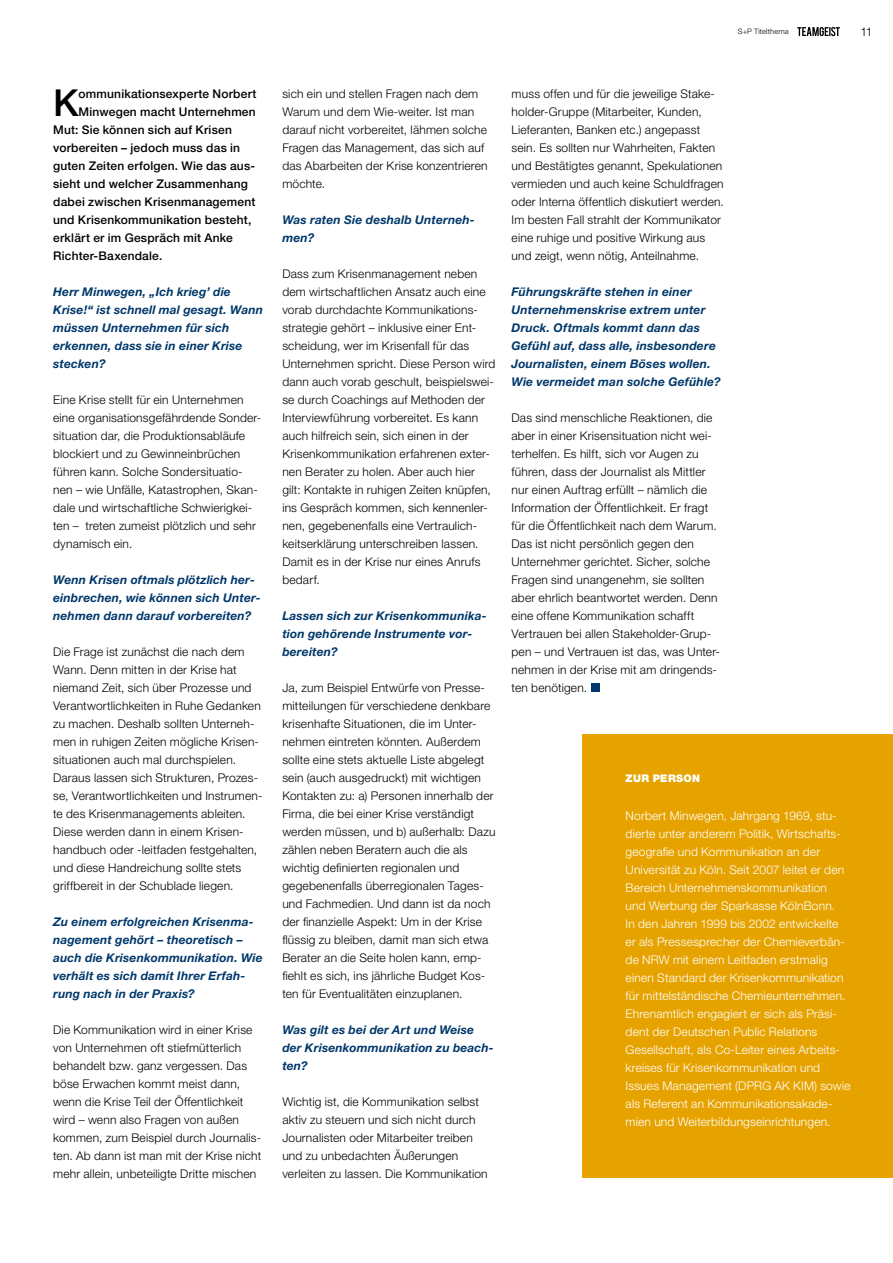
<style>
.page{position:relative;width:893px;height:1263px;background:#fff}
.page>*{position:absolute;margin:0;border:0;box-sizing:border-box;transform-origin:0 0}
.t1{font:500 37.2px "Helvetica Neue LT Std";color:#000}
.t2{font:300 12px/18px "Helvetica Neue LT Std";letter-spacing:.015em;color:#000}
.t3{font:italic 700 12px/18px "Helvetica Neue LT Std";letter-spacing:.015em;color:#00386b}
.t4{font:300 12px/18px "Helvetica Neue LT Std";letter-spacing:.015em;color:#fff}
.t5{font:500 12px "Helvetica Neue LT Std";letter-spacing:.015em;color:#000}
.t6{font:900 10.5px "Helvetica Neue LT Std";color:#fff}
.t7{font:300 7.5px "Helvetica Neue LT Std";letter-spacing:.025em;color:#000}
.s1{font-weight:700;color:#00386b}
</style>
<div class="page">
<div style="left:583px;top:734px;width:310px;height:444px;background:#e6a300"></div>
<svg style="left:797px;top:27px;width:43px;height:9px"></svg>
<p class="t7" style="left:738px;top:27px;width:52px">S+P Titelthema</p>
<p class="t2" style="left:860px;top:23px;width:14px">11</p>
<h1 class="t1" style="left:53px;top:80px;width:27px">K</h1>
<p class="t5" style="left:79px;top:86px;width:179px">ommunikationsexperte Norbert</p>
<p class="t5" style="left:79px;top:104px;width:179px">Minwegen macht Unternehmen</p>
<p class="t5" style="left:53px;top:122px;width:180px">Mut: Sie können sich auf Krisen</p>
<p class="t5" style="left:53px;top:140px;width:189px">vorbereiten – jedoch muss das in</p>
<p class="t5" style="left:53px;top:158px;width:204px">guten Zeiten erfolgen. Wie das aus-</p>
<p class="t5" style="left:53px;top:176px;width:196px">sieht und welcher Zusammenhang</p>
<p class="t5" style="left:53px;top:194px;width:204px">dabei zwischen Krisenmanagement</p>
<p class="t5" style="left:53px;top:212px;width:200px">und Krisenkommunikation besteht,</p>
<p class="t5" style="left:53px;top:230px;width:181px">erklärt er im Gespräch mit Anke</p>
<p class="t5" style="left:53px;top:248px;width:111px">Richter-Baxendale.</p>
<p class="t3" style="left:53px;top:282px;width:211px">Herr Minwegen, „Ich krieg’ die<br>Krise!“ ist schnell mal gesagt. Wann müssen Unternehmen für sich erkennen, dass sie in einer Krise stecken?</p>
<p class="t2" style="left:53px;top:390px;width:210px">Eine Krise stellt für ein Unternehmen eine organisationsgefährdende Sonder&shy;situation dar, die Produktionsabläufe blockiert und zu Gewinneinbrüchen führen kann. Solche Sondersituatio&shy;nen – wie Unfälle, Katastrophen, Skan&shy;dale und wirtschaftliche Schwierigkei&shy;ten – treten zumeist plötzlich und sehr dynamisch ein.</p>
<p class="t3" style="left:53px;top:570px;width:209px">Wenn Krisen oftmals plötzlich her&shy;einbrechen, wie können sich Unter&shy;nehmen dann darauf vorbereiten?</p>
<p class="t2" style="left:53px;top:642px;width:211px">Die Frage ist zunächst die nach dem Wann. Denn mitten in der Krise hat niemand Zeit, sich über Prozesse und Verantwortlichkeiten in Ruhe Gedanken zu machen. Deshalb sollten Unterneh&shy;men in ruhigen Zeiten mögliche Krisen&shy;situationen auch mal durchspielen.<br>Daraus lassen sich Strukturen, Prozes&shy;se, Verantwortlichkeiten und Instrumen&shy;te des Krisenmanagements ableiten.<br>Diese werden dann in einem Krisen&shy;handbuch oder -leitfaden festgehalten, und diese Handreichung sollte stets griffbereit in der Schublade liegen.</p>
<p class="t3" style="left:53px;top:912px;width:211px">Zu einem erfolgreichen Krisenma&shy;nagement gehört – theoretisch – auch die Krisenkommunikation. Wie verhält es sich damit Ihrer Erfah&shy;rung nach in der Praxis?</p>
<p class="t2" style="left:53px;top:1020px;width:210px">Die Kommunikation wird in einer Krise von Unternehmen oft stiefmütterlich behandelt bzw. ganz vergessen. Das böse Erwachen kommt meist dann, wenn die Krise Teil der Öffentlichkeit wird – wenn also Fragen von außen kommen, zum Beispiel durch Journalis&shy;ten. Ab dann ist man mit der Krise nicht mehr allein, unbeteiligte Dritte mischen</p>
<p class="t2" style="left:282px;top:84px;width:207px">sich ein und stellen Fragen nach dem<br>Warum und dem Wie-weiter. Ist man darauf nicht vorbereitet, lähmen solche<br>Fragen das Management, das sich auf das Abarbeiten der Krise konzentrieren möchte.</p>
<p class="t3" style="left:282px;top:210px;width:194px">Was raten Sie deshalb Unterneh&shy;men?</p>
<p class="t2" style="left:282px;top:264px;width:215px">Dass zum Krisenmanagement neben dem wirtschaftlichen Ansatz auch eine vorab durchdachte Kommunikations&shy;strategie gehört – inklusive einer Ent&shy;scheidung, wer im Krisenfall für das Unternehmen spricht. Diese Person wird dann auch vorab geschult, beispielswei&shy;se durch Coachings auf Methoden der Interviewführung vorbereitet. Es kann auch hilfreich sein, sich einen in der Krisenkommunikation erfahrenen exter&shy;nen Berater zu holen. Aber auch hier gilt: Kontakte in ruhigen Zeiten knüpfen, ins Gespräch kommen, sich kennenler&shy;nen, gegebenenfalls eine Vertraulich&shy;keitserklärung unterschreiben lassen.<br>Damit es in der Krise nur eines Anrufs bedarf.</p>
<p class="t3" style="left:282px;top:606px;width:206px">Lassen sich zur Krisenkommunika&shy;tion gehörende Instrumente vor&shy;bereiten?</p>
<p class="t2" style="left:282px;top:678px;width:215px">Ja, zum Beispiel Entwürfe von Presse&shy;mitteilungen für verschiedene denkbare krisenhafte Situationen, die im Unter&shy;nehmen eintreten könnten. Außerdem sollte eine stets aktuelle Liste abgelegt sein (auch ausgedruckt) mit wichtigen Kontakten zu: a) Personen innerhalb der Firma, die bei einer Krise verständigt werden müssen, und b) außerhalb: Dazu zählen neben Beratern auch die als wichtig definierten regionalen und gegebenenfalls überregionalen Tages&shy;und Fachmedien. Und dann ist da noch der finanzielle Aspekt: Um in der Krise flüssig zu bleiben, damit man sich etwa Berater an die Seite holen kann, emp&shy;fiehlt es sich, ins jährliche Budget Kos&shy;ten für Eventualitäten einzuplanen.</p>
<p class="t3" style="left:282px;top:1020px;width:213px">Was gilt es bei der Art und Weise der Krisenkommunikation zu beach&shy;ten?</p>
<p class="t2" style="left:282px;top:1092px;width:207px">Wichtig ist, die Kommunikation selbst aktiv zu steuern und sich nicht durch Journalisten oder Mitarbeiter treiben und zu unbedachten Äußerungen verleiten zu lassen. Die Kommunikation</p>
<p class="t2" style="left:512px;top:84px;width:214px">muss offen und für die jeweilige Stake&shy;holder-Gruppe (Mitarbeiter, Kunden, Lieferanten, Banken etc.) angepasst sein. Es sollten nur Wahrheiten, Fakten und Bestätigtes genannt, Spekulationen vermieden und auch keine Schuldfragen oder Interna öffentlich diskutiert werden.<br>Im besten Fall strahlt der Kommunikator eine ruhige und positive Wirkung aus und zeigt, wenn nötig, Anteilnahme.</p>
<p class="t3" style="left:512px;top:282px;width:211px">Führungskräfte stehen in einer Unternehmenskrise extrem unter Druck. Oftmals kommt dann das Gefühl auf, dass alle, insbesondere Journalisten, einem Böses wollen.<br>Wie vermeidet man solche Gefühle?</p>
<p class="t2" style="left:512px;top:408px;width:210px">Das sind menschliche Reaktionen, die aber in einer Krisensituation nicht wei&shy;terhelfen. Es hilft, sich vor Augen zu führen, dass der Journalist als Mittler nur einen Auftrag erfüllt – nämlich die Information der Öffentlichkeit. Er fragt für die Öffentlichkeit nach dem Warum.<br>Das ist nicht persönlich gegen den Unternehmer gerichtet. Sicher, solche Fragen sind unangenehm, sie sollten aber ehrlich beantwortet werden. Denn eine offene Kommunikation schafft Vertrauen bei allen Stakeholder-Grup&shy;pen – und Vertrauen ist das, was Unter&shy;nehmen in der Krise mit am dringends&shy;ten benötigen.<span class="s1">I</span></p>
<p class="t6" style="left:626px;top:772px;width:36px">ZUR PERS</p>
<p class="t6" style="left:683px;top:772px;width:17px">ON</p>
<p class="t4" style="left:626px;top:807px;width:226px">Norbert Minwegen, Jahrgang 1969, stu&shy;dierte unter anderem Politik, Wirtschafts&shy;geografie und Kommunikation an der Universität zu Köln. Seit 2007 leitet er den Bereich Unternehmenskommunikation<br>und Werbung der Sparkasse KölnBonn.<br>In den Jahren 1999 bis 2002 entwickelte er als Pressesprecher der Chemieverbän&shy;de NRW mit einem Leitfaden erstmalig einen Standard der Krisenkommunikation für mittelständische Chemieunternehmen.<br>Ehrenamtlich engagiert er sich als Präsi&shy;dent der Deutschen Public Relations Gesellschaft, als Co-Leiter eines Arbeits&shy;kreises für Krisenkommunikation und Issues Management (DPRG AK KIM) sowie als Referent an Kommunikationsakade&shy;mien und Weiterbildungseinrichtungen.</p>
</div>
